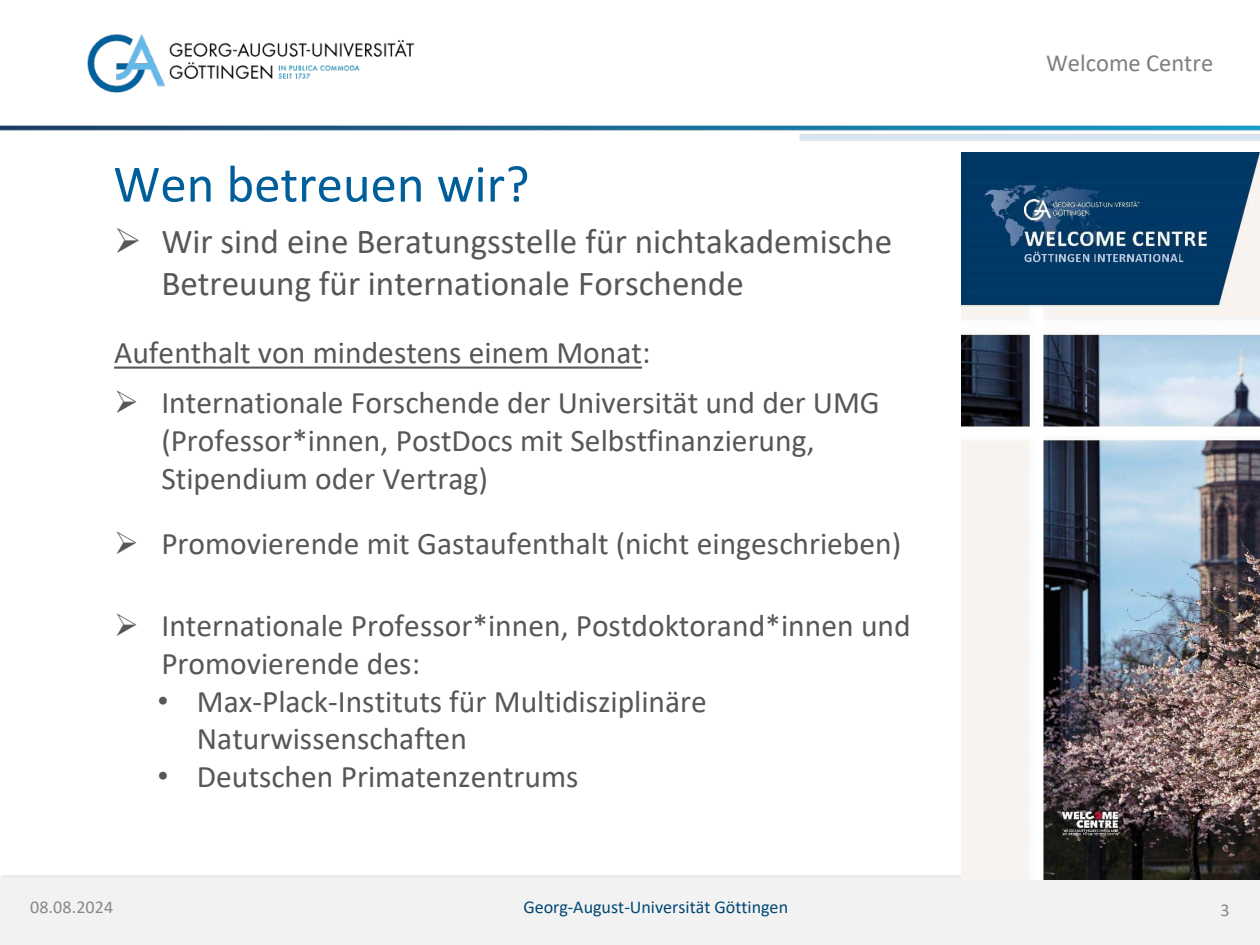
<style>
.page{position:relative;width:1260px;height:945px;background:#fff}
.page>*{position:absolute;margin:0;border:0;box-sizing:border-box;transform-origin:0 0}
.t1{font:52.85px "Calibri";color:#005f9b}
.t2{font:35px/42px "Calibri";color:#575756}
.t3{font:31.5px/37.8px "Calibri";color:#575756}
.t4{font:24.5px "Calibri";color:#7f7f7f}
.t5{font:18.03px "Calibri";color:#004774}
.t6{font:18.03px "Calibri";letter-spacing:.005em;color:#898989}
.s1{font-family:"Arial"}
</style>
<div class="page">
<img style="left:1px;top:34px;width:1258px;height:845px">
<div style="left:0;top:879px;width:1260px;height:66px;background:#f2f2f2"></div>
<img style="left:961px;top:152px;width:299px;height:727px">
<svg style="left:114px;top:367px;width:528px;height:2px"></svg>
<h1 class="t1" style="left:113px;top:147px;width:418px">Wen betreuen wir?</h1>
<p class="t2" style="left:161px;top:219px;width:732px;text-indent:-47px">➢ Wir sind eine Beratungsstelle für nichtakademische<br>Betreuung für internationale Forschende</p>
<p class="t3" style="left:114px;top:333px;width:538px">Aufenthalt von mindestens einem Monat:</p>
<p class="t3" style="left:161px;top:383px;width:720px;text-indent:-47px">➢ Internationale Forschende der Universität und der UMG (Professor*innen, PostDocs mit Selbstfinanzierung,<br>Stipendium oder Vertrag)</p>
<p class="t3" style="left:114px;top:524px;width:789px">➢ Promovierende mit Gastaufenthalt (nicht eingeschrieben)</p>
<p class="t3" style="left:161px;top:606px;width:751px;text-indent:-47px">➢ Internationale Professor*innen, Postdoktorand*innen und<br>Promovierende des:</p>
<p class="t3" style="left:197px;top:681px;width:512px;text-indent:-40px"><span class="s1">•</span> Max-Plack-Instituts für Multidisziplinäre<br>Naturwissenschaften</p>
<p class="t3" style="left:157px;top:757px;width:423px"><span class="s1">•</span> Deutschen Primatenzentrums</p>
<p class="t4" style="left:1046px;top:46px;width:169px">Welcome Centre</p>
<p class="t6" style="left:30px;top:894px;width:85px">08.08.2024</p>
<p class="t5" style="left:523px;top:894px;width:266px">Georg-August-Universität Göttingen</p>
<p class="t6" style="left:1221px;top:898px;width:11px">3</p>
</div>
